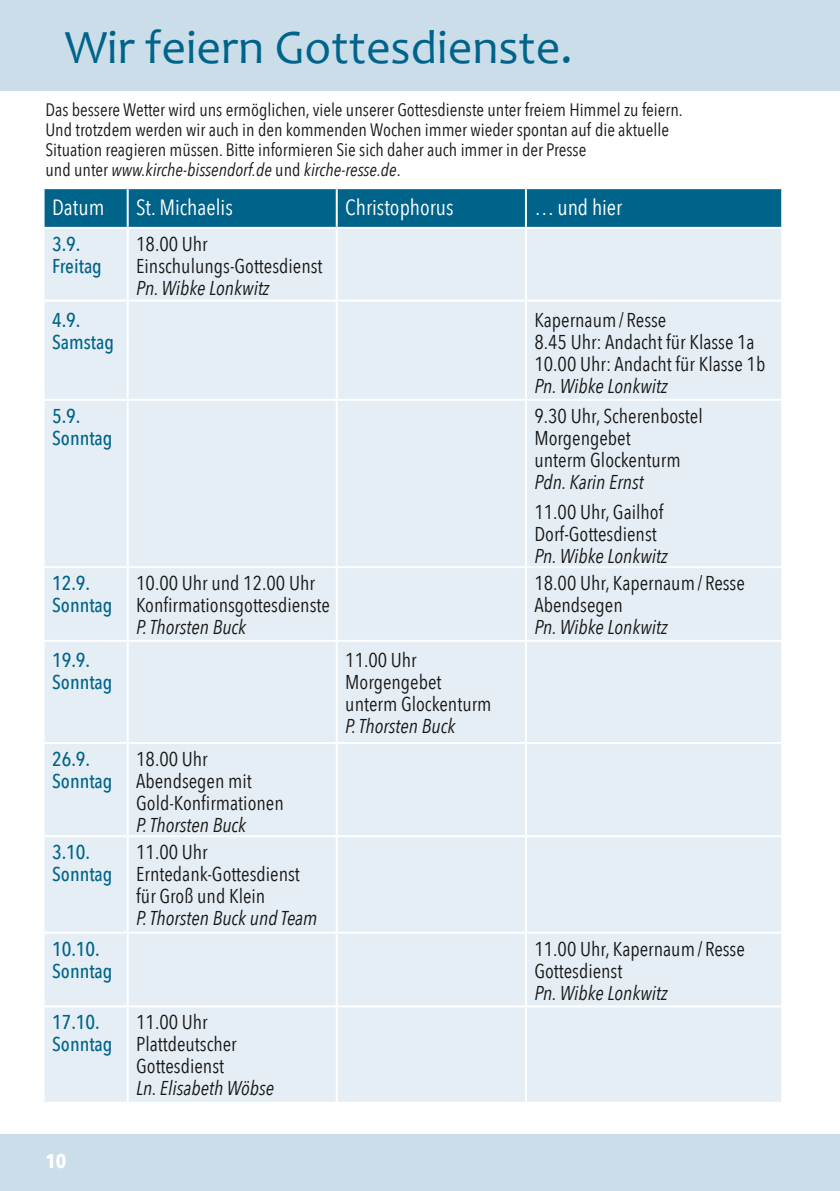
<style>
.page{position:relative;width:840px;height:1191px;background:#fff}
.page>*{position:absolute;margin:0;border:0;box-sizing:border-box;transform-origin:0 0}
.t1{font:48px "Candara";color:#00648a}
.t2{font:22px "Avenir Next Condensed";color:#fff}
.t3{font:20px/22px "Avenir Next Condensed";color:#181816}
.t4{font:italic 20px "Avenir Next Condensed";color:#181816}
.t5{font:500 20px/22px "Avenir Next Condensed";color:#00648a}
.t6{font:700 20px "Avenir Next Condensed";color:#fff}
.t7{font:18px/20px "Avenir Next Condensed";color:#181816}
.s1{font-style:italic}
</style>
<div class="page">
<div style="left:0;top:1134px;width:839px;height:57px;background:#ccddea"></div>
<div style="left:0;top:0;width:839px;height:91px;background:#ccddea"></div>
<div style="left:45px;top:189px;width:735px;height:38px;background:#00648a"></div>
<div style="left:45px;top:229px;width:735px;height:872px;background:#e5eef5"></div>
<hr style="left:127px;top:229px;width:2px;height:70px;background:#fff">
<hr style="left:335px;top:229px;width:2px;height:70px;background:#fff">
<hr style="left:524px;top:229px;width:2px;height:70px;background:#fff">
<hr style="left:127px;top:301px;width:2px;height:98px;background:#fff">
<hr style="left:335px;top:301px;width:2px;height:98px;background:#fff">
<hr style="left:524px;top:301px;width:2px;height:98px;background:#fff">
<hr style="left:43px;top:399px;width:85px;height:2px;background:#fff">
<hr style="left:128px;top:399px;width:208px;height:2px;background:#fff">
<hr style="left:127px;top:401px;width:2px;height:165px;background:#fff">
<hr style="left:336px;top:399px;width:189px;height:2px;background:#fff">
<hr style="left:335px;top:401px;width:2px;height:165px;background:#fff">
<hr style="left:525px;top:399px;width:257px;height:2px;background:#fff">
<hr style="left:524px;top:401px;width:2px;height:165px;background:#fff">
<hr style="left:43px;top:566px;width:85px;height:2px;background:#fff">
<hr style="left:128px;top:566px;width:208px;height:2px;background:#fff">
<hr style="left:127px;top:568px;width:2px;height:72px;background:#fff">
<hr style="left:336px;top:566px;width:189px;height:2px;background:#fff">
<hr style="left:335px;top:568px;width:2px;height:72px;background:#fff">
<hr style="left:525px;top:566px;width:257px;height:2px;background:#fff">
<hr style="left:524px;top:568px;width:2px;height:72px;background:#fff">
<hr style="left:43px;top:640px;width:85px;height:2px;background:#fff">
<hr style="left:128px;top:640px;width:208px;height:2px;background:#fff">
<hr style="left:127px;top:642px;width:2px;height:100px;background:#fff">
<hr style="left:336px;top:640px;width:189px;height:2px;background:#fff">
<hr style="left:335px;top:642px;width:2px;height:100px;background:#fff">
<hr style="left:525px;top:640px;width:257px;height:2px;background:#fff">
<hr style="left:524px;top:642px;width:2px;height:100px;background:#fff">
<hr style="left:43px;top:742px;width:85px;height:2px;background:#fff">
<hr style="left:128px;top:742px;width:208px;height:2px;background:#fff">
<hr style="left:127px;top:744px;width:2px;height:91px;background:#fff">
<hr style="left:336px;top:742px;width:189px;height:2px;background:#fff">
<hr style="left:335px;top:744px;width:2px;height:91px;background:#fff">
<hr style="left:525px;top:742px;width:257px;height:2px;background:#fff">
<hr style="left:524px;top:744px;width:2px;height:91px;background:#fff">
<hr style="left:43px;top:835px;width:85px;height:2px;background:#fff">
<hr style="left:128px;top:835px;width:208px;height:2px;background:#fff">
<hr style="left:127px;top:837px;width:2px;height:94px;background:#fff">
<hr style="left:336px;top:835px;width:189px;height:2px;background:#fff">
<hr style="left:335px;top:837px;width:2px;height:94px;background:#fff">
<hr style="left:525px;top:835px;width:257px;height:2px;background:#fff">
<hr style="left:524px;top:837px;width:2px;height:94px;background:#fff">
<hr style="left:43px;top:931px;width:85px;height:2px;background:#fff">
<hr style="left:128px;top:931px;width:208px;height:2px;background:#fff">
<hr style="left:127px;top:933px;width:2px;height:72px;background:#fff">
<hr style="left:336px;top:931px;width:189px;height:2px;background:#fff">
<hr style="left:335px;top:933px;width:2px;height:72px;background:#fff">
<hr style="left:525px;top:931px;width:257px;height:2px;background:#fff">
<hr style="left:524px;top:933px;width:2px;height:72px;background:#fff">
<hr style="left:43px;top:1005px;width:85px;height:2px;background:#fff">
<hr style="left:128px;top:1005px;width:208px;height:2px;background:#fff">
<hr style="left:127px;top:1007px;width:2px;height:94px;background:#fff">
<hr style="left:336px;top:1005px;width:189px;height:2px;background:#fff">
<hr style="left:335px;top:1007px;width:2px;height:94px;background:#fff">
<hr style="left:525px;top:1005px;width:257px;height:2px;background:#fff">
<hr style="left:524px;top:1007px;width:2px;height:94px;background:#fff">
<hr style="left:45px;top:299px;width:82px;height:2px;background:#fff">
<hr style="left:127px;top:189px;width:2px;height:38px;background:#fff">
<hr style="left:335px;top:189px;width:2px;height:38px;background:#fff">
<hr style="left:524px;top:189px;width:2px;height:38px;background:#fff">
<hr style="left:127px;top:299px;width:209px;height:2px;background:#fff">
<hr style="left:336px;top:299px;width:189px;height:2px;background:#fff">
<hr style="left:525px;top:299px;width:257px;height:2px;background:#fff">
<h1 class="t1" style="left:65px;top:17px;width:509px">Wir feiern Gottesdienste.</h1>
<p class="t7" style="left:45px;top:99px;width:638px">Das bessere Wetter wird uns ermöglichen, viele unserer Gottesdienste unter freiem Himmel zu feiern.<br>Und trotzdem werden wir auch in den kommenden Wochen immer wieder spontan auf die aktuelle Situation reagieren müssen. Bitte informieren Sie sich daher auch immer in der Presse<br>und unter <span class="s1">www.kirche-bissendorf.de</span> und <span class="s1">kirche-resse.de</span>.</p>
<p class="t2" style="left:52px;top:188px;width:54px">Datum</p>
<p class="t2" style="left:136px;top:188px;width:98px">St. Michaelis</p>
<p class="t2" style="left:345px;top:188px;width:110px">Christophorus</p>
<p class="t2" style="left:534px;top:188px;width:89px">… und hier</p>
<p class="t5" style="left:52px;top:233px;width:51px">3.9.<br>Freitag</p>
<p class="t3" style="left:136px;top:232px;width:188px">18.00 Uhr<br>Einschulungs-Gottesdienst</p>
<p class="t4" style="left:136px;top:276px;width:135px">Pn. Wibke Lonkwitz</p>
<p class="t5" style="left:52px;top:309px;width:63px">4.9.<br>Samstag</p>
<p class="t3" style="left:534px;top:308px;width:232px">Kapernaum/ Resse<br>8.45 Uhr: Andacht für Klasse 1a<br>10.00 Uhr: Andacht für Klasse 1b</p>
<p class="t4" style="left:534px;top:374px;width:135px">Pn. Wibke Lonkwitz</p>
<p class="t5" style="left:52px;top:405px;width:62px">5.9.<br>Sonntag</p>
<p class="t3" style="left:534px;top:404px;width:170px">9.30 Uhr, Scherenbostel<br>Morgengebet<br>unterm Glockenturm</p>
<p class="t4" style="left:534px;top:470px;width:111px">Pdn. Karin Ernst</p>
<p class="t3" style="left:534px;top:500px;width:130px">11.00 Uhr, Gailhof<br>Dorf-Gottesdienst</p>
<p class="t4" style="left:534px;top:544px;width:135px">Pn. Wibke Lonkwitz</p>
<p class="t5" style="left:52px;top:572px;width:62px">12.9.<br>Sonntag</p>
<p class="t3" style="left:136px;top:571px;width:195px">10.00 Uhr und 12.00 Uhr<br>Konfirmationsgottesdienste</p>
<p class="t4" style="left:136px;top:615px;width:111px">P. Thorsten Buck</p>
<p class="t3" style="left:534px;top:571px;width:212px">18.00 Uhr, Kapernaum/ Resse<br>Abendsegen</p>
<p class="t4" style="left:534px;top:615px;width:135px">Pn. Wibke Lonkwitz</p>
<p class="t5" style="left:52px;top:649px;width:62px">19.9.<br>Sonntag</p>
<p class="t3" style="left:345px;top:648px;width:148px">11.00 Uhr<br>Morgengebet unterm Glockenturm</p>
<p class="t4" style="left:345px;top:714px;width:111px">P. Thorsten Buck</p>
<p class="t5" style="left:52px;top:748px;width:62px">26.9.<br>Sonntag</p>
<p class="t3" style="left:136px;top:747px;width:149px">18.00 Uhr<br>Abendsegen mit<br>Gold-Konfirmationen</p>
<p class="t4" style="left:136px;top:813px;width:111px">P. Thorsten Buck</p>
<p class="t5" style="left:52px;top:841px;width:62px">3.10.<br>Sonntag</p>
<p class="t3" style="left:136px;top:840px;width:165px">11.00 Uhr<br>Erntedank-Gottesdienst für Groß und Klein</p>
<p class="t4" style="left:136px;top:906px;width:183px">P. Thorsten Buck und Team</p>
<p class="t5" style="left:52px;top:937px;width:62px">10.10.<br>Sonntag</p>
<p class="t3" style="left:534px;top:936px;width:212px">11.00 Uhr, Kapernaum/ Resse<br>Gottesdienst</p>
<p class="t4" style="left:534px;top:980px;width:135px">Pn. Wibke Lonkwitz</p>
<p class="t5" style="left:52px;top:1011px;width:62px">17.10.<br>Sonntag</p>
<p class="t3" style="left:136px;top:1010px;width:102px">11.00 Uhr<br>Plattdeutscher<br>Gottesdienst</p>
<p class="t4" style="left:136px;top:1076px;width:139px">Ln. Elisabeth Wöbse</p>
<p class="t6" style="left:45px;top:1149px;width:22px">10</p>
</div>
